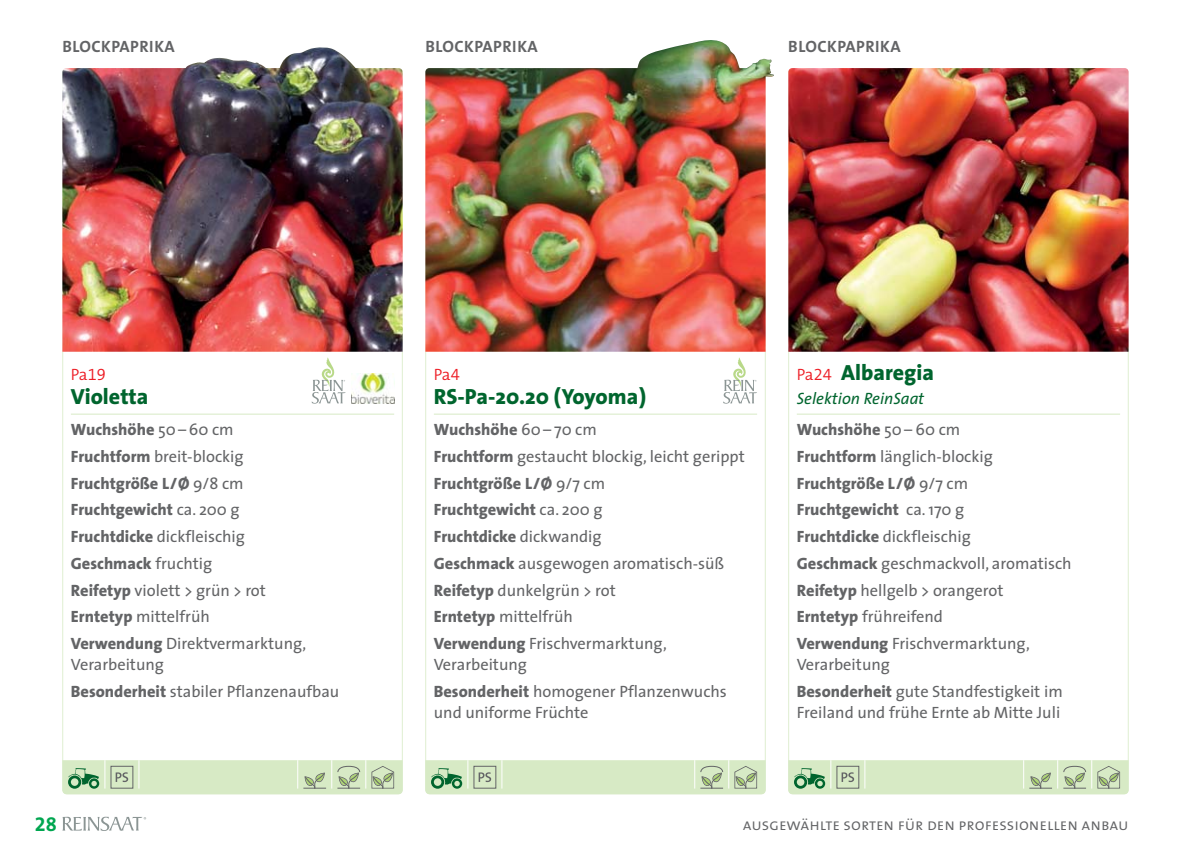
<style>
.page{position:relative;width:1191px;height:868px;background:#fff}
.page>*{position:absolute;margin:0;border:0;box-sizing:border-box;transform-origin:0 0}
.t1{font:800 22px "The Sans";color:#00652e}
.t2{font:20px "The Sans Bold Expert";color:#00a650}
.t3{font:16.4px/26.6px "The Sans";color:#636466}
.t4{font:16.4px "The Sans Semi Light Caps";color:#636466}
.t5{font:700 16.4px "The Sans";letter-spacing:.025em;color:#636466}
.t6{font:italic 16.4px/31.8px "The Sans";color:#00652e}
.t7{font:300 16.4px "The Mix";color:#ed1c24}
.s1{font-family:"The Mix Semi Light Expert";font-weight:400}
.s2{font-weight:800}
.s3{font-family:"The Mix";font-weight:300;font-size:16.4px;color:#ed1c24}
.s4{font-family:"The Mix Semi Light Expert";font-weight:400;font-size:16.4px;color:#ed1c24}
.s5{font-weight:800;font-style:normal;color:#636466}
.s6{font-style:normal;color:#636466}
</style>
<div class="page">
<svg style="left:62px;top:816px;width:84px;height:14px"></svg>
<hr style="left:71px;top:413px;width:323px;height:1px;background:#d7eac5">
<img style="left:351px;top:373px;width:43px;height:30px">
<svg style="left:312px;top:357px;width:34px;height:46px"></svg>
<img style="left:62px;top:68px;width:341px;height:283px">
<img style="left:176px;top:47px;width:189px;height:36px">
<svg style="left:62px;top:760px;width:341px;height:34px;background:#cde1bd"></svg>
<hr style="left:434px;top:413px;width:323px;height:1px;background:#d7eac5">
<svg style="left:723px;top:357px;width:34px;height:46px"></svg>
<img style="left:425px;top:68px;width:340px;height:283px">
<img style="left:634px;top:40px;width:140px;height:38px">
<hr style="left:797px;top:413px;width:323px;height:1px;background:#d7eac5">
<img style="left:788px;top:68px;width:340px;height:283px">
<svg style="left:425px;top:760px;width:340px;height:34px;background:#cee2be"></svg>
<svg style="left:788px;top:760px;width:340px;height:34px;background:#cde1bd"></svg>
<p class="t5" style="left:62px;top:38px;width:114px">BLOCKPAPRIKA</p>
<p class="t5" style="left:425px;top:38px;width:114px">BLOCKPAPRIKA</p>
<p class="t5" style="left:788px;top:38px;width:114px">BLOCKPAPRIKA</p>
<p class="t7" style="left:71px;top:360px;width:36px">Pa<span class="s1">19</span></p>
<h1 class="t1" style="left:71px;top:385px;width:79px">Violetta</h1>
<p class="t3" style="left:71px;top:418px;width:237px"><span class="s2">Wuchshöhe</span> 50 – 60 cm<br><span class="s2">Fruchtform</span> breit-blockig<br><span class="s2">Fruchtgröße L/Ø</span> 9/8 cm<br><span class="s2">Fruchtgewicht</span> ca. 200 g<br><span class="s2">Fruchtdicke</span> dickfleischig<br><span class="s2">Geschmack</span> fruchtig<br><span class="s2">Reifetyp</span> violett &gt; grün &gt; rot<br><span class="s2">Erntetyp</span> mittelfrüh<br><span class="s2">Verwendung</span> Direktvermarktung,</p>
<p class="t3" style="left:71px;top:652px;width:270px">Verarbeitung<br><span class="s2">Besonderheit</span> stabiler Pflanzenaufbau</p>
<p class="t7" style="left:434px;top:360px;width:27px">Pa<span class="s1">4</span></p>
<h1 class="t1" style="left:434px;top:385px;width:214px">RS-Pa-20.20 (Yoyoma)</h1>
<p class="t3" style="left:434px;top:418px;width:312px"><span class="s2">Wuchshöhe</span> 60 – 70 cm<br><span class="s2">Fruchtform</span> gestaucht blockig, leicht gerippt<br><span class="s2">Fruchtgröße L/Ø</span> 9/7 cm<br><span class="s2">Fruchtgewicht</span> ca. 200 g<br><span class="s2">Fruchtdicke</span> dickwandig<br><span class="s2">Geschmack</span> ausgewogen aromatisch-süß<br><span class="s2">Reifetyp</span> dunkelgrün &gt; rot<br><span class="s2">Erntetyp</span> mittelfrüh<br><span class="s2">Verwendung</span> Frischvermarktung,</p>
<p class="t3" style="left:434px;top:652px;width:294px">Verarbeitung<br><span class="s2">Besonderheit</span> homogener Pflanzenwuchs</p>
<p class="t3" style="left:434px;top:700px;width:156px">und uniforme Früchte</p>
<h1 class="t1" style="left:797px;top:361px;width:139px"><span class="s3">Pa</span><span class="s4">24</span> Albaregia</h1>
<p class="t6" style="left:797px;top:381px;width:165px">Selektion ReinSaat<br><span class="s5">Wuchshöhe</span> <span class="s6">50 – 60 cm</span></p>
<p class="t3" style="left:797px;top:445px;width:276px"><span class="s2">Fruchtform</span> länglich-blockig<br><span class="s2">Fruchtgröße L/Ø</span> 9/7 cm<br><span class="s2">Fruchtgewicht</span> ca. 170 g<br><span class="s2">Fruchtdicke</span> dickfleischig<br><span class="s2">Geschmack</span> geschmackvoll, aromatisch<br><span class="s2">Reifetyp</span> hellgelb &gt; orangerot<br><span class="s2">Erntetyp</span> frühreifend<br><span class="s2">Verwendung</span> Frischvermarktung,</p>
<p class="t3" style="left:797px;top:652px;width:267px">Verarbeitung<br><span class="s2">Besonderheit</span> gute Standfestigkeit im</p>
<p class="t3" style="left:797px;top:700px;width:265px">Freiland und frühe Ernte ab Mitte Juli</p>
<p class="t2" style="left:35px;top:811px;width:23px">28</p>
<p class="t4" style="left:742px;top:815px;width:387px">ausgewählte sorten für den professionellen anbau</p>
</div>
